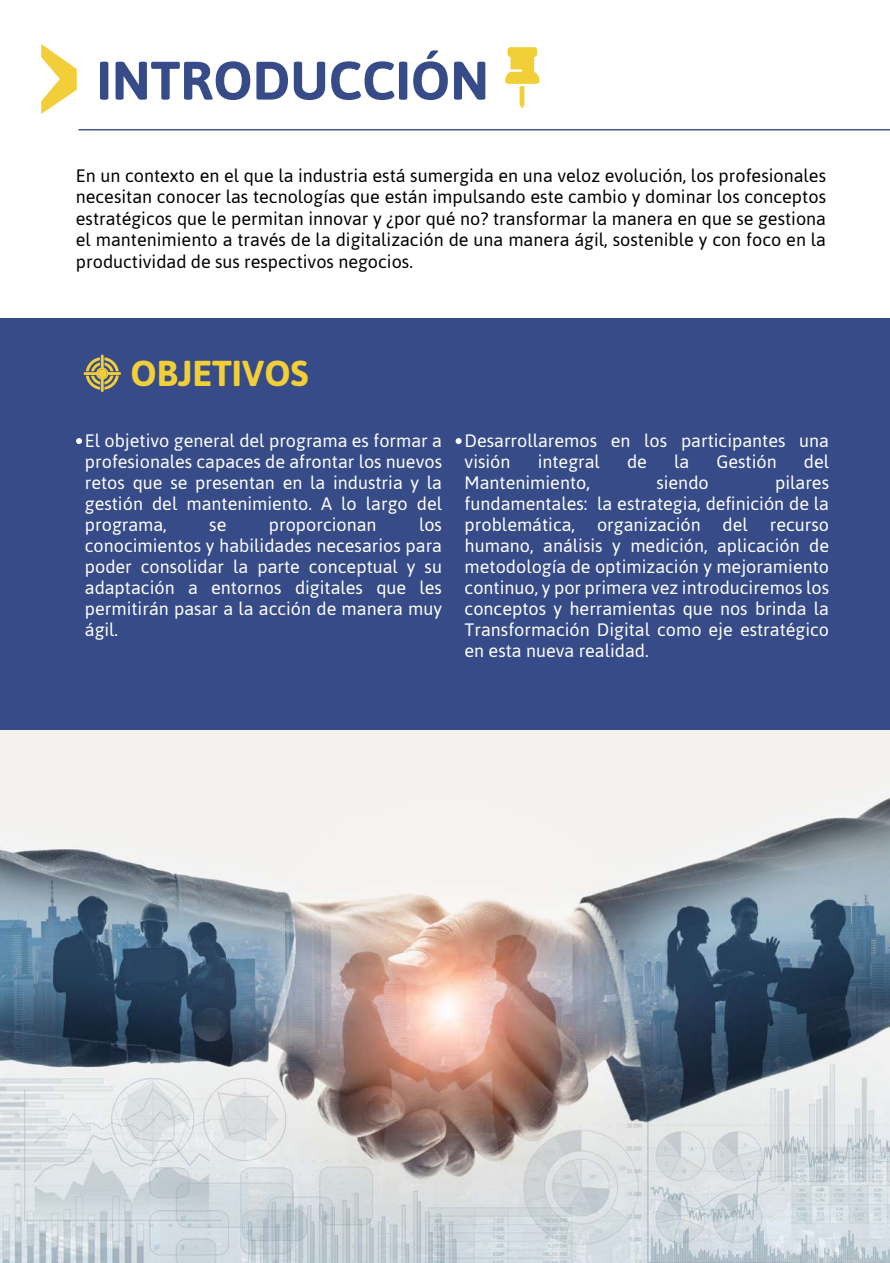
<style>
.page{position:relative;width:890px;height:1263px;background:#fff}
.page>*{position:absolute;margin:0;border:0;box-sizing:border-box;transform-origin:0 0}
.t1{font:700 54px "Asap";color:#364b88}
.t2{font:700 36px "Asap";color:#f2cf39}
.t3{font:18px/21px "Asap";color:#fff;text-align:justify}
.t4{font:18px/21.6px "Asap";color:#000;text-align:justify}
</style>
<div class="page">
<div style="left:0;top:318px;width:890px;height:412px;background:#364b88"></div>
<svg style="left:41px;top:44px;width:36px;height:70px"></svg>
<hr style="left:78px;top:129px;width:812px;height:1px;background:#445c88">
<svg style="left:505px;top:47px;width:35px;height:61px"></svg>
<svg style="left:84px;top:355px;width:37px;height:37px"></svg>
<div style="left:98px;top:369px;width:9px;height:9px;background:#f2cf39;border-radius:50%"></div>
<svg style="left:76px;top:438px;width:6px;height:6px"></svg>
<svg style="left:456px;top:438px;width:6px;height:6px"></svg>
<img style="left:0;top:730px;width:890px;height:533px">
<h1 class="t1" style="left:97px;top:44px;width:394px">INTRODUCCIÓN</h1>
<p class="t4" style="left:76px;top:164px;width:752px">En un contexto en el que la industria está sumergida en una veloz evolución, los profesionales necesitan conocer las tecnologías que están impulsando este cambio y dominar los conceptos estratégicos que le permitan innovar y ¿por qué no? transformar la manera en que se gestiona el mantenimiento a través de la digitalización de una manera ágil, sostenible y con foco en la productividad de sus respectivos negocios.</p>
<h2 class="t2" style="left:130px;top:350px;width:180px">OBJETIVOS</h2>
<p class="t3" style="left:85px;top:430px;width:359px">El objetivo general del programa es formar a profesionales capaces de afrontar los nuevos retos que se presentan en la industria y la gestión del mantenimiento. A lo largo del programa,</p>
<p class="t3" style="left:85px;top:514px;width:359px;text-indent:334px">los conocimientos y habilidades necesarios para poder consolidar la parte conceptual y su adaptación a entornos digitales que les permitirán pasar a la acción de manera muy ágil.</p>
<p class="t3" style="left:209px;top:514px;width:19px">se</p>
<p class="t3" style="left:269px;top:514px;width:109px">proporcionan</p>
<p class="t3" style="left:465px;top:430px;width:366px">Desarrollaremos en los participantes una visión</p>
<p class="t3" style="left:538px;top:451px;width:64px">integral</p>
<p class="t3" style="left:627px;top:451px;width:21px">de</p>
<p class="t3" style="left:674px;top:451px;width:17px">la</p>
<p class="t3" style="left:716px;top:451px;width:62px">Gestión</p>
<p class="t3" style="left:804px;top:451px;width:27px">del</p>
<p class="t3" style="left:465px;top:472px;width:127px">Mantenimiento,</p>
<p class="t3" style="left:656px;top:472px;width:54px">siendo</p>
<p class="t3" style="left:465px;top:472px;width:366px;text-indent:311px">pilares fundamentales: la estrategia, definición de la problemática, organización del recurso humano, análisis y medición, aplicación de metodología de optimización y mejoramiento continuo, y por primera vez introduciremos los conceptos y herramientas que nos brinda la Transformación Digital como eje estratégico en esta nueva realidad.</p>
</div>
